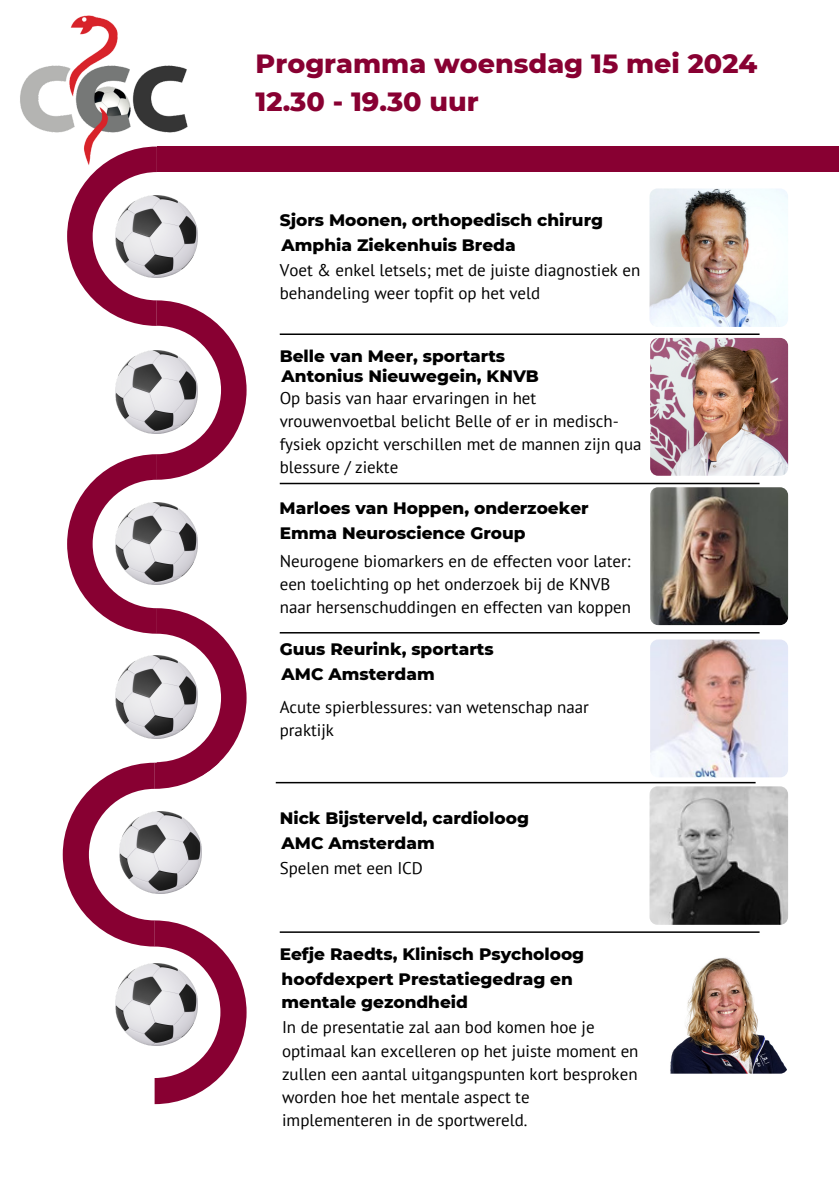
<style>
.page{position:relative;width:839px;height:1191px;background:#fff}
.page>*{position:absolute;margin:0;border:0;box-sizing:border-box;transform-origin:0 0}
.t1{font:800 27px/37.6px "Montserrat";color:#880032}
.t2{font:17px/23.2px "PT Sans";color:#000}
.t3{font:800 17px/23.2px "Montserrat";color:#000}
</style>
<div class="page">
<div style="left:157px;top:147px;width:681px;height:25px;background:#880032"></div>
<hr style="left:280px;top:632px;width:479px;height:2px;background:#000">
<hr style="left:280px;top:483px;width:479px;height:1px;background:#000">
<hr style="left:280px;top:333px;width:479px;height:2px;background:#000">
<img style="left:649px;top:188px;width:139px;height:139px;border-radius:8px">
<img style="left:650px;top:338px;width:138px;height:138px;border-radius:8px">
<img style="left:650px;top:487px;width:138px;height:138px;border-radius:8px">
<img style="left:650px;top:640px;width:138px;height:137px;border-radius:8px">
<svg style="left:63px;top:237px;width:183px;height:867px"></svg>
<img style="left:115px;top:219px;width:83px;height:59px">
<img style="left:115px;top:351px;width:83px;height:82px">
<img style="left:115px;top:502px;width:83px;height:83px">
<img style="left:115px;top:656px;width:83px;height:82px">
<img style="left:119px;top:811px;width:83px;height:83px">
<img style="left:115px;top:963px;width:83px;height:83px">
<hr style="left:280px;top:931px;width:479px;height:2px;background:#000">
<img style="left:649px;top:786px;width:139px;height:139px;border-radius:8px">
<img style="left:650px;top:936px;width:138px;height:138px;border-radius:8px">
<hr style="left:276px;top:782px;width:479px;height:1px;background:#000">
<img style="left:20px;top:15px;width:174px;height:222px">
<h2 class="t1" style="left:255px;top:45px;width:503px">Programma woensdag 15 mei 2024<br>12.30 - 19.30 uur</h2>
<h2 class="t3" style="left:280px;top:209px;width:325px">Sjors Moonen, orthopedisch chirurg</h2>
<p class="t3" style="left:281px;top:233px;width:235px">Amphia Ziekenhuis Breda</p>
<h2 class="t2" style="left:280px;top:258px;width:362px">Voet &amp; enkel letsels; met de juiste diagnostiek en behandeling weer topfit op het veld</h2>
<p class="t3" style="left:280px;top:345px;width:227px">Belle van Meer, sportarts</p>
<p class="t3" style="left:281px;top:365px;width:259px">Antonius Nieuwegein, KNVB</p>
<p class="t2" style="left:280px;top:386px;width:363px">Op basis van haar ervaringen in het vrouwenvoetbal belicht Belle of er in medisch&shy;fysiek opzicht verschillen met de mannen zijn qua blessure / ziekte</p>
<h2 class="t3" style="left:279px;top:497px;width:311px">Marloes van Hoppen, onderzoeker</h2>
<p class="t2" style="left:280px;top:549px;width:353px">Neurogene biomarkers en de effecten voor later: een toelichting op het onderzoek bij de KNVB naar hersenschuddingen en effecten van koppen</p>
<p class="t3" style="left:280px;top:637px;width:215px">Guus Reurink, sportarts</p>
<h2 class="t3" style="left:280px;top:521px;width:247px">Emma Neuroscience Group</h2>
<h2 class="t3" style="left:281px;top:662px;width:155px">AMC Amsterdam</h2>
<h2 class="t2" style="left:280px;top:695px;width:311px">Acute spierblessures: van wetenschap naar praktijk</h2>
<p class="t3" style="left:280px;top:807px;width:251px">Nick Bijsterveld, cardioloog</p>
<p class="t3" style="left:281px;top:831px;width:155px">AMC Amsterdam</p>
<p class="t2" style="left:280px;top:856px;width:145px">Spelen met een ICD</p>
<p class="t3" style="left:280px;top:943px;width:306px">Eefje Raedts, Klinisch Psycholoog</p>
<h2 class="t3" style="left:281px;top:967px;width:293px">hoofdexpert Prestatiegedrag en mentale gezondheid</h2>
<p class="t2" style="left:282px;top:1015px;width:358px">In de presentatie zal aan bod komen hoe je optimaal kan excelleren op het juiste moment en zullen een aantal uitgangspunten kort besproken worden hoe het mentale aspect te implementeren in de sportwereld.</p>
</div>
